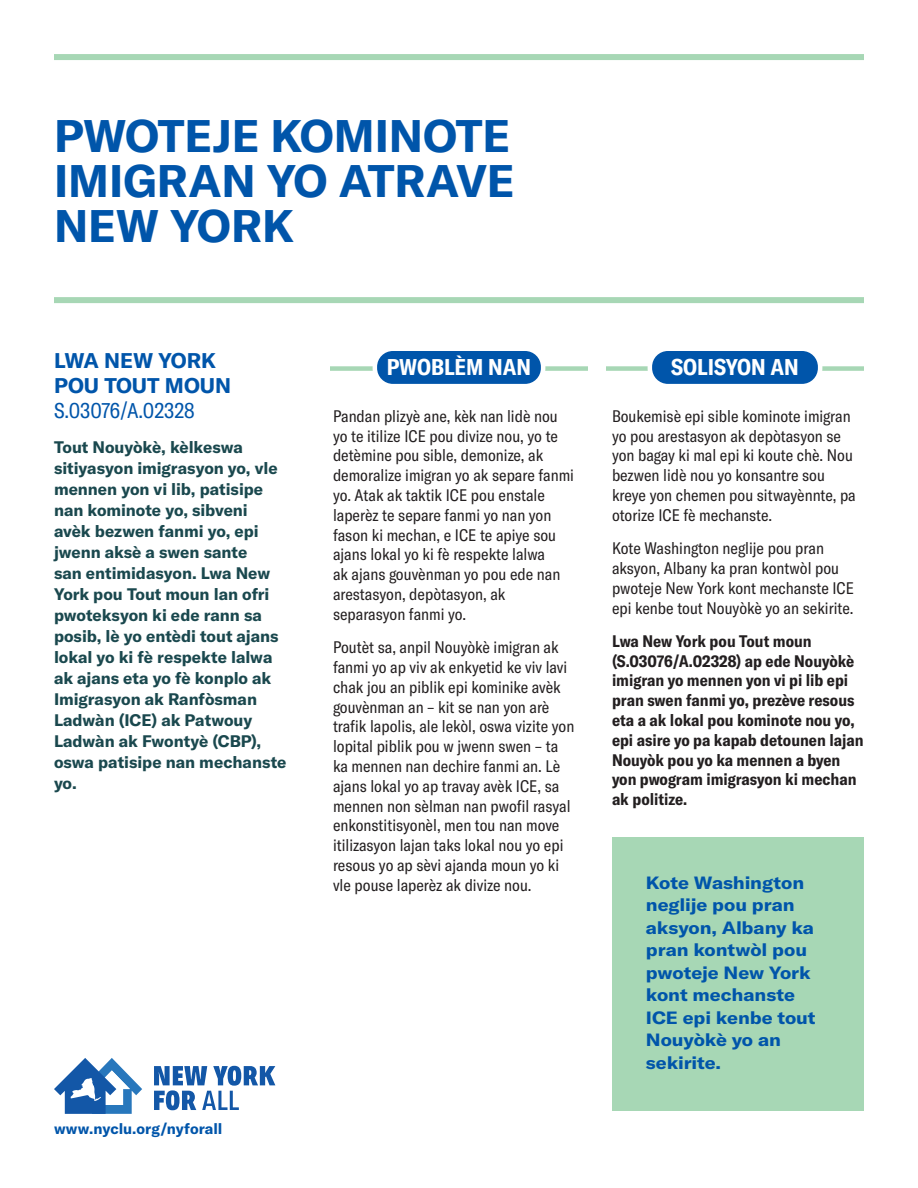
<style>
.page{position:relative;width:918px;height:1188px;background:#fff}
.page>*{position:absolute;margin:0;border:0;box-sizing:border-box;transform-origin:0 0}
.Title_Card{font:700 45px/45px "GT America";color:#05a}
.Section_Header{font:700 condensed 22.5px "GT America";color:#fff}
.t1{font:700 21px/25.2px "GT America";color:#05a}
.t2{font:700 17.55px/22.5px "GT America";letter-spacing:-.005em;color:#05a;scale:1.11 1}
.Body{font:condensed 16.5px/19.8px "GT America";color:#231f20}
.Intro{font:700 16.5px/21px "GT America";letter-spacing:-.005em;color:#1a484e}
.Body-2{font:700 condensed 16.5px/19.8px "GT America";color:#231f20}
.t3{font:700 15px "GT America";color:#05a}
.s1{font-weight:400;font-stretch:condensed}
</style>
<div class="page">
<div style="left:330px;top:366px;width:258px;height:5px;background:#a7d7b5"></div>
<div style="left:375px;top:349px;width:168px;height:37px;background:#05a;border-radius:18px"></div>
<div style="left:373px;top:346px;width:172px;height:42px;border:4px solid #fff;border-radius:18px"></div>
<div style="left:606px;top:366px;width:258px;height:5px;background:#a7d7b5"></div>
<div style="left:650px;top:349px;width:170px;height:37px;background:#05a;border-radius:18px"></div>
<div style="left:648px;top:346px;width:174px;height:42px;border:4px solid #fff;border-radius:18px"></div>
<div style="left:54px;top:54px;width:810px;height:6px;background:#a7d7b5"></div>
<div style="left:54px;top:297px;width:810px;height:6px;background:#a7d7b5"></div>
<svg style="left:54px;top:1058px;width:88px;height:56px"></svg>
<svg style="left:154px;top:1066px;width:121px;height:44px"></svg>
<div style="left:612px;top:837px;width:252px;height:274px;background:#a7d7b5"></div>
<p class="Title_Card" style="left:54px;top:113px;width:462px">PWOTEJE KOMINOTE<br>IMIGRAN YO ATRAVE</p>
<p class="Title_Card" style="left:54px;top:203px;width:242px">NEW YORK</p>
<p class="t1" style="left:54px;top:347px;width:179px">LWA NEW YORK<br>POU TOUT MOUN<br><span class="s1">S.03076/A.02328</span></p>
<p class="Intro" style="left:54px;top:436px;width:234px">Tout Nouyòkè, kèlkeswa sitiyasyon imigrasyon yo, vle mennen yon vi lib, patisipe nan kominote yo, sibveni avèk bezwen fanmi yo, epi jwenn aksè a swen sante<br>san entimidasyon. Lwa New<br>York pou Tout moun lan ofri pwoteksyon ki ede rann sa posib, lè yo entèdi tout ajans lokal yo ki fè respekte lalwa ak ajans eta yo fè konplo ak<br>Imigrasyon ak Ranfòsman<br>Ladwàn (ICE) ak Patwouy<br>Ladwàn ak Fwontyè (CBP), oswa patisipe nan mechanste yo.</p>
<p class="t3" style="left:54px;top:1119px;width:170px">www.nyclu.org/nyforall</p>
<p class="Section_Header" style="left:387px;top:353px;width:146px">PWOBLÈM NAN</p>
<p class="Section_Header" style="left:671px;top:353px;width:129px">SOLISYON AN</p>
<p class="Body" style="left:333px;top:406px;width:242px">Pandan plizyè ane, kèk nan lidè nou yo te itilize ICE pou divize nou, yo te detèmine pou sible, demonize, ak demoralize imigran yo ak separe fanmi yo. Atak ak taktik ICE pou enstale laperèz te separe fanmi yo nan yon fason ki mechan, e ICE te apiye sou ajans lokal yo ki fè respekte lalwa<br>ak ajans gouvènman yo pou ede nan arestasyon, depòtasyon, ak separasyon fanmi yo.</p>
<p class="Body" style="left:333px;top:637px;width:243px">Poutèt sa, anpil Nouyòkè imigran ak fanmi yo ap viv ak enkyetid ke viv lavi chak jou an piblik epi kominike avèk gouvènman an – kit se nan yon arè trafik lapolis, ale lekòl, oswa vizite yon lopital piblik pou w jwenn swen – ta ka mennen nan dechire fanmi an. Lè ajans lokal yo ap travay avèk ICE, sa mennen non sèlman nan pwofil rasyal enkonstitisyonèl, men tou nan move itilizasyon lajan taks lokal nou yo epi resous yo ap sèvi ajanda moun yo ki vle pouse laperèz ak divize nou.</p>
<p class="Body" style="left:612px;top:406px;width:245px">Boukemisè epi sible kominote imigran yo pou arestasyon ak depòtasyon se yon bagay ki mal epi ki koute chè. Nou bezwen lidè nou yo konsantre sou kreye yon chemen pou sitwayènnte, pa otorize ICE fè mechanste.</p>
<p class="Body" style="left:612px;top:538px;width:243px">Kote Washington neglije pou pran aksyon, Albany ka pran kontwòl pou pwoteje New York kont mechanste ICE epi kenbe tout Nouyòkè yo an sekirite.</p>
<p class="Body-2" style="left:612px;top:631px;width:253px">Lwa New York pou Tout moun (S.03076/A.02328) ap ede Nouyòkè imigran yo mennen yon vi pi lib epi pran swen fanmi yo, prezève resous eta a ak lokal pou kominote nou yo, epi asire yo pa kapab detounen lajan<br>Nouyòk pou yo ka mennen a byen yon pwogram imigrasyon ki mechan ak politize.</p>
<p class="t2" style="left:646px;top:871px;width:154px">Kote Washington neglije pou pran aksyon, Albany ka pran kontwòl pou pwoteje New York kont mechanste<br>ICE epi kenbe tout<br>Nouyòkè yo an sekirite.</p>
</div>
